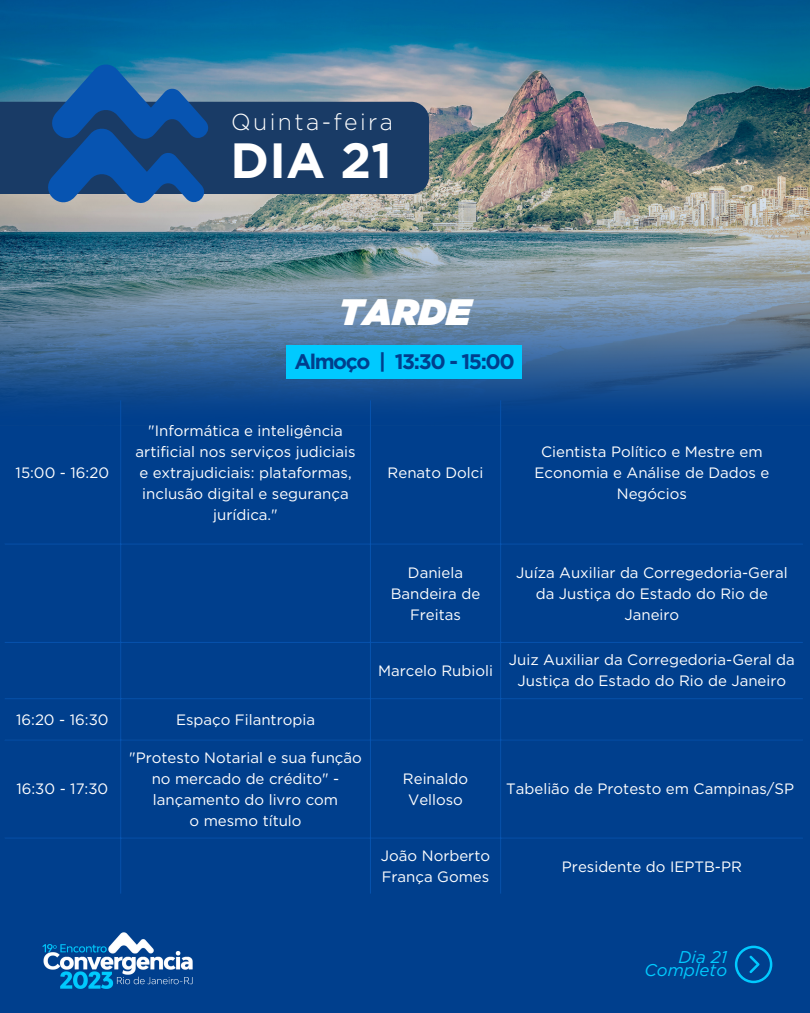
<style>
.page{position:relative;width:810px;height:1013px;background:#fff}
.page>*{position:absolute;margin:0;border:0;box-sizing:border-box;transform-origin:0 0}
.t1{font:700 49.4px "Gotham";color:#fff}
.t2{font:italic 900 36.8px "Gotham";letter-spacing:.005em;color:#fff}
.t3{font:300 23.1px "Gotham";letter-spacing:.105em;color:#fff}
.t4{font:700 21px "Gotham";letter-spacing:-.065em;color:#003f8d}
.t5{font:italic 17px "Gotham";color:#00cbff}
.t6{font:15px/21px "Gotham";color:#fff;text-align:center}
</style>
<div class="page">
<div style="left:0;top:0;width:810px;height:1012px;background:#003f8d"></div>
<img style="left:0;top:0;width:810px;height:402px">
<div style="left:0;top:102px;width:429px;height:92px;background:#193b66"></div>
<svg style="left:39px;top:63px;width:175px;height:146px;background:#285f9a"></svg>
<hr style="left:120px;top:400px;width:1px;height:493px;background:#0754b1">
<hr style="left:370px;top:400px;width:1px;height:493px;background:#0754b1">
<hr style="left:500px;top:400px;width:1px;height:493px;background:#0754b1">
<hr style="left:4px;top:544px;width:799px;height:1px;background:#0754b1">
<hr style="left:4px;top:642px;width:799px;height:1px;background:#0754b1">
<hr style="left:4px;top:698px;width:799px;height:1px;background:#0754b1">
<hr style="left:4px;top:739px;width:799px;height:1px;background:#0754b1">
<hr style="left:4px;top:837px;width:799px;height:1px;background:#0754b1">
<div style="left:286px;top:345px;width:236px;height:34px;background:#00caff"></div>
<svg style="left:735px;top:945px;width:37px;height:38px"></svg>
<img style="left:42px;top:932px;width:151px;height:57px">
<p class="t3" style="left:231px;top:110px;width:163px">Quinta-feira</p>
<p class="t1" style="left:231px;top:130px;width:163px">DIA 21</p>
<p class="t6" style="left:16px;top:461px;width:95px">15:00 - 16:20</p>
<p class="t2" style="left:339px;top:290px;width:134px">TARDE</p>
<p class="t4" style="left:295px;top:349px;width:222px">Almoço | 13:30 - 15:00</p>
<p class="t6" style="left:136px;top:419px;width:221px">"Informática e inteligência artificial nos serviços judiciais</p>
<p class="t6" style="left:139px;top:461px;width:214px">e extrajudiciais: plataformas, inclusão digital e segurança jurídica."</p>
<p class="t6" style="left:388px;top:461px;width:97px">Renato Dolci</p>
<p class="t6" style="left:535px;top:440px;width:236px">Cientista Político e Mestre em<br>Economia e Análise de Dados e<br>Negócios</p>
<p class="t6" style="left:391px;top:561px;width:91px">Daniela<br>Bandeira de<br>Freitas</p>
<p class="t6" style="left:516px;top:561px;width:273px">Juíza Auxiliar da Corregedoria-Geral da Justiça do Estado do Rio de<br>Janeiro</p>
<p class="t6" style="left:378px;top:660px;width:116px">Marcelo Rubioli</p>
<p class="t6" style="left:509px;top:649px;width:287px">Juiz Auxiliar da Corregedoria-Geral da<br>Justiça do Estado do Rio de Janeiro</p>
<p class="t6" style="left:16px;top:708px;width:94px">16:20 - 16:30</p>
<p class="t6" style="left:176px;top:708px;width:140px">Espaço Filantropia</p>
<p class="t6" style="left:16px;top:778px;width:93px">16:30 - 17:30</p>
<p class="t6" style="left:129px;top:747px;width:234px">"Protesto Notarial e sua função no mercado de crédito" - lançamento do livro com</p>
<p class="t6" style="left:189px;top:810px;width:114px">o mesmo título</p>
<p class="t6" style="left:403px;top:768px;width:67px">Reinaldo<br>Velloso</p>
<p class="t6" style="left:506px;top:778px;width:289px">Tabelião de Protesto em Campinas/SP</p>
<p class="t6" style="left:381px;top:845px;width:111px;text-align:left">João Norberto<br>França Gomes</p>
<p class="t6" style="left:562px;top:855px;width:181px">Presidente do IEPTB-PR</p>
<p class="t5" style="left:678px;top:946px;width:50px">Dia 21</p>
<p class="t5" style="left:644px;top:960px;width:84px">Completo</p>
</div>
